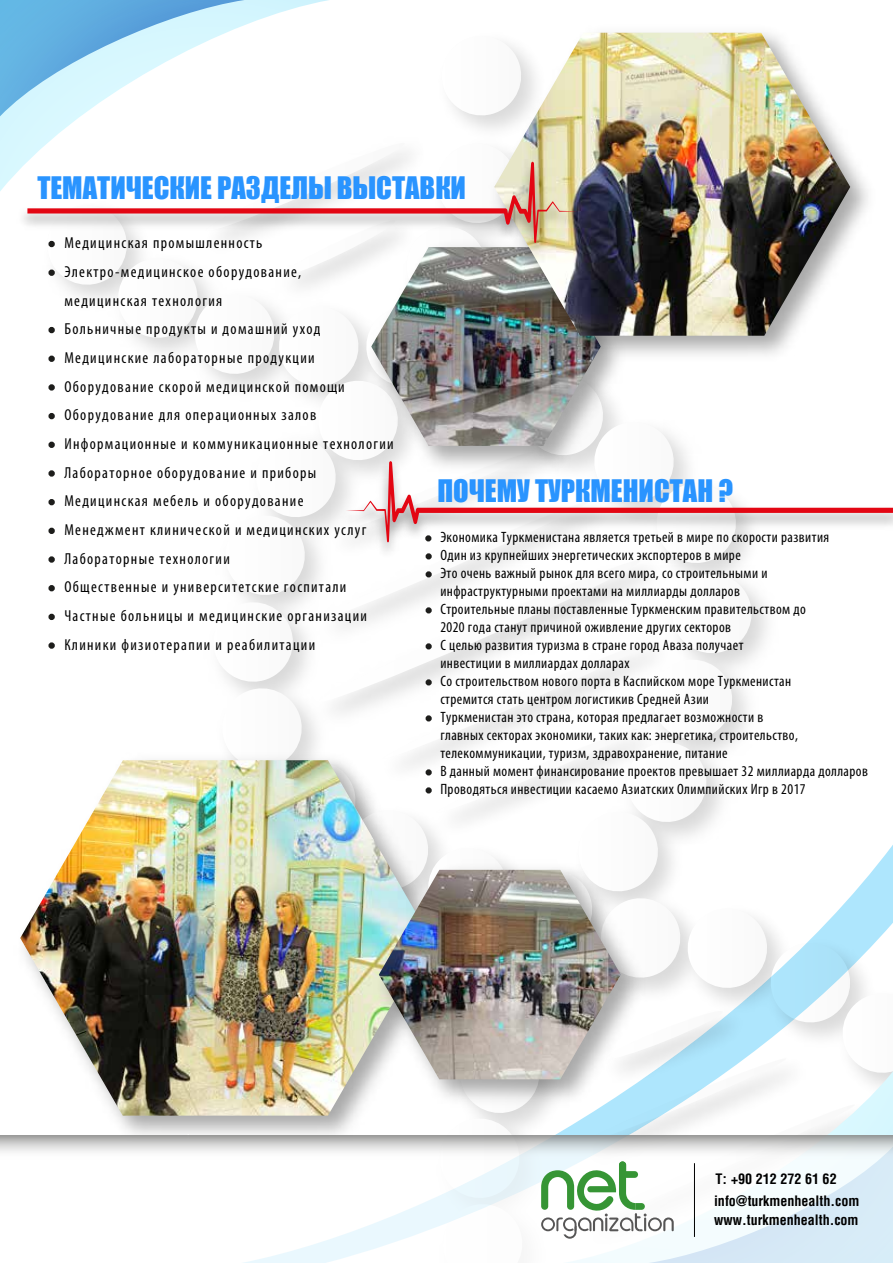
<style>
.page{position:relative;width:893px;height:1263px;background:#fff}
.page>*{position:absolute;margin:0;border:0;box-sizing:border-box;transform-origin:0 0}
.t1{font:28.5px "Impact";color:#2994ff}
.t2{font:condensed 15.9px/28.7px "Myriad Pro";letter-spacing:.085em;color:#000}
.t3{font:condensed 15px/18px "Myriad Pro";letter-spacing:.03em;color:#000}
.t4{font:14.1px/22px "Helvetica Cond Bold Tr";color:#000}
</style>
<div class="page">
<svg style="left:0;top:0;width:329px;height:191px"></svg>
<svg style="left:0;top:0;width:245px;height:116px"></svg>
<img style="left:494px;top:33px;width:344px;height:105px">
<img style="left:13px;top:155px;width:14px;height:69px">
<div style="left:0;top:1135px;width:893px;height:24px;background:linear-gradient(to bottom,#a9a9a8,#fff)"></div>
<img style="left:27px;top:138px;width:866px;height:1125px">
<h1 class="t1" style="left:37px;top:166px;width:430px">ТЕМАТИЧЕСКИЕ РАЗДЕЛЫ ВЫСТАВКИ</h1>
<p class="t2" style="left:64px;top:228px;width:331px">Медицинская промышленность Электро-медицинское оборудование,<br>медицинская технология<br>Больничные продукты и домашний уход Медицинские лабораторные продукции Оборудование скорой медицинской помощи Оборудование для операционных залов Информационные и коммуникационные технологии Лабораторное оборудование и приборы Медицинская мебель и оборудование<br>Менеджмент клинической и медицинских услуг Лабораторные технологии<br>Общественные и университетские госпитали Частные больницы и медицинские организации Клиники физиотерапии и реабилитации</p>
<h1 class="t1" style="left:437px;top:468px;width:297px">ПОЧЕМУ ТУРКМЕНИСТАН ?</h1>
<p class="t3" style="left:440px;top:528px;width:429px">Экономика Туркменистана является третьей в мире по скорости развития<br>Один из крупнейших энергетических экспортеров в мире<br>Это очень важный рынок для всего мира, со строительными и инфраструктурными проектами на миллиарды долларов<br>Строительные планы поставленные Туркменским правительством до<br>2020 года станут причиной оживление других секторов<br>С целью развития туризма в стране город Аваза получает<br>инвестиции в миллиардах долларах<br>Сo строительством нового порта в Каспийском море Туркменистан<br>стремится стать центром логистикив Средней Азии<br>Туркменистан это страна, которая предлагает возможности в<br>главных секторах экономики, таких как: энергетика, строительство, телекоммуникации, туризм, здравохранение, питание<br>В данный момент финансирование проектов превышаeт 32 миллиарда долларов Проводяться инвестиции касаемо Азиатских Олимпийских Игр в 2017</p>
<p class="t4" style="left:714px;top:1167px;width:147px">T: +90 212 272 61 62 info@turkmenhealth.com</p>
<p class="t4" style="left:714px;top:1209px;width:146px">www.turkmenhealth.com</p>
</div>
